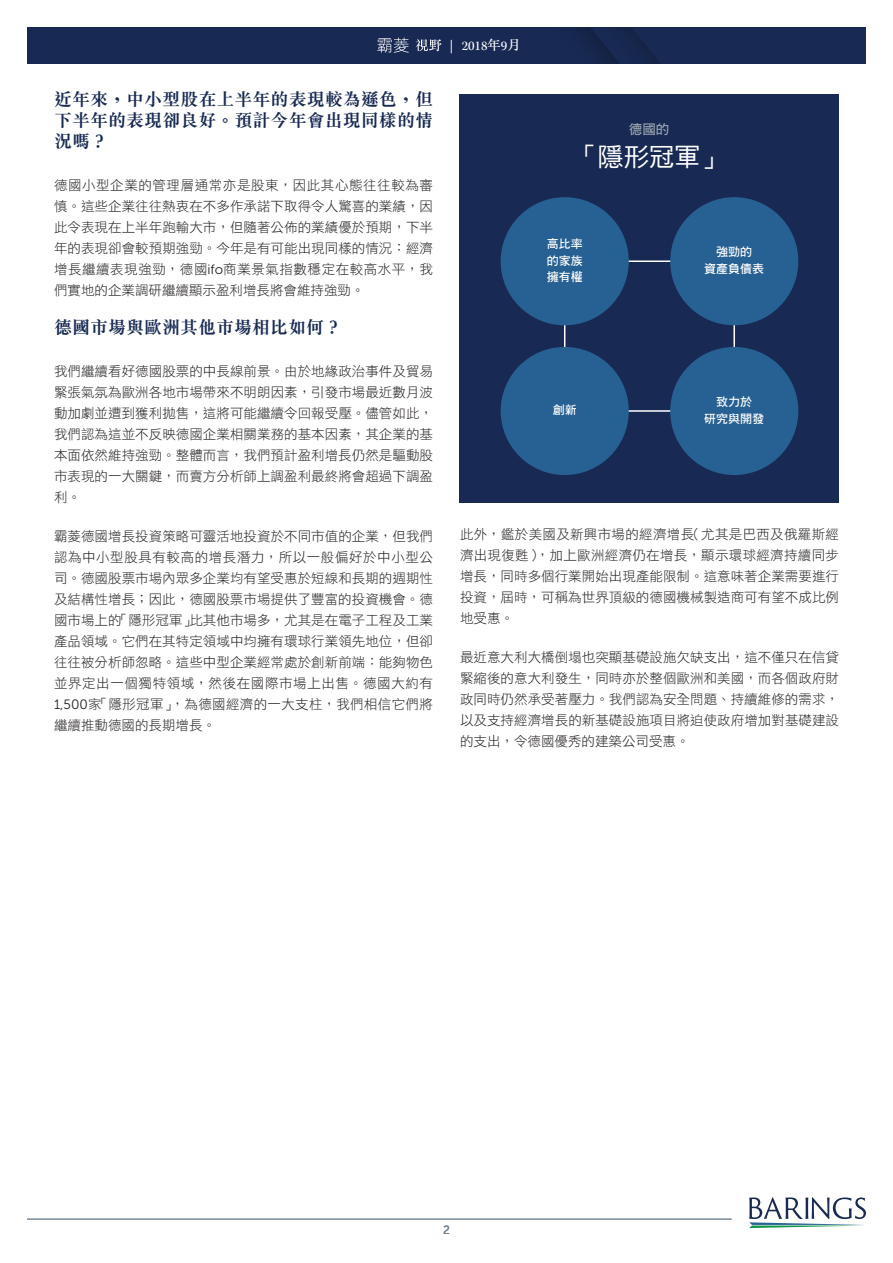
<style>
.page{position:relative;width:893px;height:1263px;background:#fff}
.page>*{position:absolute;margin:0;border:0;box-sizing:border-box;transform-origin:0 0}
.t1{font:25.5px "DF Hei HK W5";color:#fff}
.t2{font:700 18px/21px "M Sung HK";letter-spacing:.005em;color:#182a54;text-align:justify}
.t3{font:13.5px/21px "DF Hei HK W3";letter-spacing:.005em;color:#231f20;text-align:justify}
.t4{font:13.5px "Kepler Std";color:#fff}
.t5{font:13.5px "DF Hei HK W7";color:#99a4ae}
.t6{font:12px/16.5px "DF Hei HK W7";color:#fff;text-align:center}
.t7{font:12px "Museo Sans 500";color:#768693}
.s1{font-family:"DF Hei HK W3";font-size:16.5px}
.s2{font-family:"M Sung HK";font-weight:500}
.s3{font-family:"Museo Sans 300"}
</style>
<div class="page">
<div style="left:27px;top:27px;width:839px;height:37px;background:#182a54"></div>
<svg style="left:749px;top:1197px;width:117px;height:31px"></svg>
<hr style="left:27px;top:1219px;width:704px;height:1px;background:#768693">
<svg style="left:377px;top:38px;width:64px;height:15px"></svg>
<div style="left:459px;top:94px;width:380px;height:409px;background:#182a54"></div>
<hr style="left:582px;top:260px;width:149px;height:2px;background:#fff">
<hr style="left:582px;top:410px;width:149px;height:2px;background:#fff">
<hr style="left:733px;top:272px;width:2px;height:149px;background:#fff">
<hr style="left:564px;top:274px;width:1px;height:149px;background:#fff">
<div style="left:501px;top:197px;width:128px;height:128px;background:#276092;border-radius:50%"></div>
<div style="left:501px;top:347px;width:128px;height:128px;background:#276092;border-radius:50%"></div>
<div style="left:670px;top:197px;width:128px;height:128px;background:#276092;border-radius:50%"></div>
<div style="left:670px;top:347px;width:128px;height:128px;background:#276092;border-radius:50%"></div>
<p class="t4" style="left:374px;top:38px;width:147px"><span class="s1">霸菱</span> <span class="s2">視野</span> | 2018<span class="s2">年</span>9<span class="s2">月</span></p>
<p class="t4" style="left:450px;top:38px;width:73px">| 2018<span class="s2">年</span>9<span class="s2">月</span></p>
<h2 class="t2" style="left:54px;top:88px;width:381px">近年來，中小型股在上半年的表現較為遜色，但下半年的表現卻良好。預計今年會出現同樣的情況嗎？</h2>
<p class="t3" style="left:54px;top:174px;width:381px">德國小型企業的管理層通常亦是股東，因此其心態往往較為審慎。這些企業往往熱衷在不多作承諾下取得令人驚喜的業績，因此令表現在上半年跑輸大市，但隨著公佈的業績優於預期，下半年的表現卻會較預期強勁。今年是有可能出現同樣的情況：經濟增長繼續表現強勁，德國<span class="s3">ifo</span>商業景氣指數穩定在較高水平，我們實地的企業調研繼續顯示盈利增長將會維持強勁。</p>
<h2 class="t2" style="left:54px;top:316px;width:289px">德國市場與歐洲其他市場相比如何？</h2>
<p class="t3" style="left:54px;top:360px;width:381px">我們繼續看好德國股票的中長線前景。由於地緣政治事件及貿易緊張氣氛為歐洲各地市場帶來不明朗因素，引發市場最近數月波動加劇並遭到獲利拋售，這將可能繼續令回報受壓。儘管如此，我們認為這並不反映德國企業相關業務的基本因素，其企業的基本面依然維持強勁。整體而言，我們預計盈利增長仍然是驅動股市表現的一大關鍵，而賣方分析師上調盈利最終將會超過下調盈利。</p>
<p class="t3" style="left:54px;top:525px;width:381px">霸菱德國增長投資策略可靈活地投資於不同市值的企業，但我們認為中小型股具有較高的增長潛力，所以一般偏好於中小型公司。德國股票市場內眾多企業均有望受惠於短線和長期的週期性及結構性增長；因此，德國股票市場提供了豐富的投資機會。德國市場上的「隱形冠軍」比其他市場多，尤其是在電子工程及工業產品領域。它們在其特定領域中均擁有環球行業領先地位，但卻往往被分析師忽略。這些中型企業經常處於創新前端：能夠物色並界定出一個獨特領域，然後在國際市場上出售。德國大約有<span class="s3">1,500</span>家「隱形冠軍」，為德國經濟的一大支柱，我們相信它們將繼續推動德國的長期增長。</p>
<p class="t3" style="left:460px;top:524px;width:381px">此外，鑑於美國及新興市場的經濟增長（尤其是巴西及俄羅斯經濟出現復甦），加上歐洲經濟仍在增長，顯示環球經濟持續同步增長，同時多個行業開始出現產能限制。這意味著企業需要進行投資，屆時，可稱為世界頂級的德國機械製造商可有望不成比例地受惠。</p>
<p class="t5" style="left:629px;top:122px;width:42px">德國的</p>
<h1 class="t1" style="left:573px;top:143px;width:154px">「隱形冠軍」</h1>
<p class="t6" style="left:547px;top:235px;width:37px;text-align:justify">高比率的家族擁有權</p>
<p class="t6" style="left:704px;top:244px;width:61px">強勁的<br>資產負債表</p>
<p class="t6" style="left:704px;top:393px;width:61px">致力於<br>研究與開發</p>
<p class="t6" style="left:553px;top:402px;width:25px">創新</p>
<p class="t3" style="left:460px;top:647px;width:381px">最近意大利大橋倒塌也突顯基礎設施欠缺支出，這不僅只在信貸緊縮後的意大利發生，同時亦於整個歐洲和美國，而各個政府財政同時仍然承受著壓力。我們認為安全問題、持續維修的需求，以及支持經濟增長的新基礎設施項目將迫使政府增加對基礎建設的支出，令德國優秀的建築公司受惠。</p>
<p class="t7" style="left:443px;top:1223px;width:8px">2</p>
</div>
